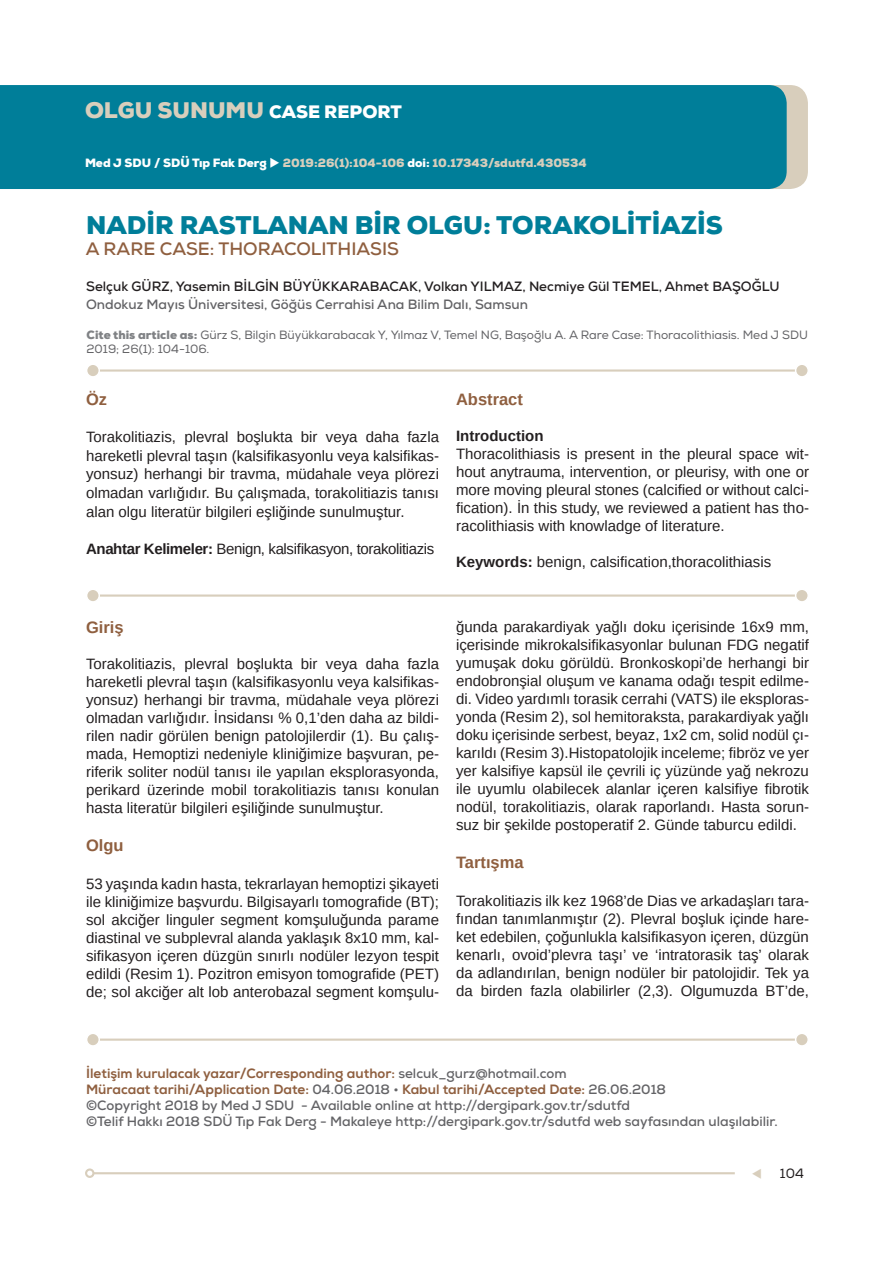
<style>
.page{position:relative;width:893px;height:1263px;background:#fff}
.page>*{position:absolute;margin:0;border:0;box-sizing:border-box;transform-origin:0 0}
.t1{font:900 25.5px "Nexa";color:#007e99}
.t2{font:900 22.5px "Nexa";color:#d8cebc}
.t3{font:700 18px "Nexa";color:#8f5f3f}
.t4{font:700 16.5px "Arimo";color:#8f5f3f}
.t5{font:15px/18px "Arimo";color:#231f20;text-align:justify}
.t6{font:15px "Arimo";letter-spacing:-.025em;color:#231f20}
.t7{font:700 15px "Arimo";color:#231f20}
.t8{font:700 13.5px/16.2px "Nexa";color:#636366}
.t9{font:700 13.5px "Nexa";color:#231f20}
.t10{font:13.5px "Nexa";color:#231f20}
.t11{font:12px/14.4px "Nexa";color:#636366}
.t12{font:900 12px "Nexa";color:#d8cebc}
.s1{font-size:18px;color:#fff}
.s2{color:#fff}
.s3{font-weight:900;color:#808285}
.s4{font-weight:700}
.s5{font-weight:800;color:#8f5f3f}
.s6{color:#d8cebc}
</style>
<div class="page">
<hr style="left:91px;top:369px;width:715px;height:3px;background:#d8cebc">
<div style="left:87px;top:364px;width:12px;height:13px;background:#d8cebc;border-radius:50%"></div>
<div style="left:86px;top:363px;width:14px;height:15px;border:2px solid #fff;border-radius:50%"></div>
<div style="left:796px;top:364px;width:12px;height:13px;background:#d8cebc;border-radius:50%"></div>
<div style="left:795px;top:363px;width:14px;height:15px;border:2px solid #fff;border-radius:50%"></div>
<hr style="left:91px;top:594px;width:715px;height:3px;background:#d8cebc">
<div style="left:87px;top:589px;width:12px;height:13px;background:#d8cebc;border-radius:50%"></div>
<div style="left:86px;top:588px;width:14px;height:15px;border:2px solid #fff;border-radius:50%"></div>
<div style="left:796px;top:589px;width:12px;height:13px;background:#d8cebc;border-radius:50%"></div>
<div style="left:795px;top:588px;width:14px;height:15px;border:2px solid #fff;border-radius:50%"></div>
<hr style="left:91px;top:1038px;width:715px;height:3px;background:#d8cebc">
<div style="left:87px;top:1033px;width:12px;height:13px;background:#d8cebc;border-radius:50%"></div>
<div style="left:86px;top:1032px;width:14px;height:15px;border:2px solid #fff;border-radius:50%"></div>
<div style="left:796px;top:1033px;width:12px;height:13px;background:#d8cebc;border-radius:50%"></div>
<div style="left:795px;top:1032px;width:14px;height:15px;border:2px solid #fff;border-radius:50%"></div>
<div style="left:16px;top:85px;width:792px;height:104px;background:#d8cebc;border-radius:18px"></div>
<div style="left:0;top:85px;width:787px;height:104px;background:#007e99"></div>
<hr style="left:94px;top:1172px;width:641px;height:2px;background:#d8cebc">
<div style="left:85px;top:1168px;width:9px;height:10px;border:2px solid #d8cebc;border-radius:50%"></div>
<h2 class="t2" style="left:85px;top:96px;width:318px">OLGU SUNUMU <span class="s1">CASE REPORT</span></h2>
<p class="t12" style="left:85px;top:155px;width:503px"><span class="s2">Med J SDU / SDÜ Tıp Fak Derg</span> <span class="s2">◆</span> 2019:26(1):104-106 <span class="s2">doi:</span> 10.17343/sdutfd.430534</p>
<h1 class="t1" style="left:86px;top:209px;width:638px">NADİR RASTLANAN BİR OLGU: TORAKOLİTİAZİS</h1>
<p class="t3" style="left:86px;top:237px;width:315px">A RARE CASE: THORACOLITHIASIS</p>
<p class="t9" style="left:86px;top:278px;width:695px">Selçuk GÜRZ, Yasemin BİLGİN BÜYÜKKARABACAK, Volkan YILMAZ, Necmiye Gül TEMEL, Ahmet BAŞOĞLU</p>
<p class="t8" style="left:86px;top:297px;width:443px">Ondokuz Mayıs Üniversitesi, Göğüs Cerrahisi Ana Bilim Dalı, Samsun</p>
<p class="t11" style="left:87px;top:328px;width:723px"><span class="s3">Cite this article as:</span> Gürz S, Bilgin Büyükkarabacak Y, Yılmaz V, Temel NG, Başoğlu A. A Rare Case: Thoracolithiasis. Med J SDU<br>2019; 26(1): 104-106.</p>
<p class="t4" style="left:86px;top:388px;width:23px">Öz</p>
<p class="t5" style="left:86px;top:428px;width:354px;line-height:18.6px">Torakolitiazis, plevral boşlukta bir veya daha fazla hareketli plevral taşın (kalsifikasyonlu veya kalsifikas&shy;yonsuz) herhangi bir travma, müdahale veya plörezi olmadan varlığıdır. Bu çalışmada, torakolitiazis tanısı alan olgu literatür bilgileri eşliğinde sunulmuştur.</p>
<p class="t6" style="left:86px;top:539px;width:350px"><span class="s4">Anahtar Kelimeler:</span> Benign, kalsifikasyon, torakolitiazis</p>
<p class="t4" style="left:456px;top:388px;width:68px">Abstract</p>
<p class="t7" style="left:456px;top:426px;width:89px">Introduction</p>
<p class="t5" style="left:456px;top:445px;width:354px">Thoracolithiasis is present in the pleural space wit&shy;hout anytrauma, intervention, or pleurisy, with one or more moving pleural stones (calcified or without calci&shy;fication). İn this study, we reviewed a patient has tho&shy;racolithiasis with knowladge of literature.</p>
<p class="t5" style="left:456px;top:553px;width:317px"><span class="s4">Keywords:</span> benign, calsification,thoracolithiasis</p>
<p class="t4" style="left:86px;top:616px;width:39px">Giriş</p>
<p class="t5" style="left:86px;top:655px;width:354px">Torakolitiazis, plevral boşlukta bir veya daha fazla hareketli plevral taşın (kalsifikasyonlu veya kalsifikas&shy;yonsuz) herhangi bir travma, müdahale veya plörezi olmadan varlığıdır. İnsidansı % 0,1’den daha az bildi&shy;rilen nadir görülen benign patolojilerdir (1). Bu çalış&shy;mada, Hemoptizi nedeniyle kliniğimize başvuran, pe&shy;riferik soliter nodül tanısı ile yapılan eksplorasyonda, perikard üzerinde mobil torakolitiazis tanısı konulan hasta literatür bilgileri eşiliğinde sunulmuştur.</p>
<p class="t4" style="left:86px;top:834px;width:39px">Olgu</p>
<p class="t5" style="left:86px;top:875px;width:354px">53 yaşında kadın hasta, tekrarlayan hemoptizi şikayeti ile kliniğimize başvurdu. Bilgisayarlı tomografide (BT); sol akciğer linguler segment komşuluğunda parame diastinal ve subplevral alanda yaklaşık 8x10 mm, kal&shy;sifikasyon içeren düzgün sınırlı nodüler lezyon tespit edildi (Resim 1). Pozitron emisyon tomografide (PET) de; sol akciğer alt lob anterobazal segment komşulu-</p>
<p class="t5" style="left:456px;top:618px;width:354px">ğunda parakardiyak yağlı doku içerisinde 16x9 mm, içerisinde mikrokalsifikasyonlar bulunan FDG negatif yumuşak doku görüldü. Bronkoskopi’de herhangi bir endobronşial oluşum ve kanama odağı tespit edilme&shy;di. Video yardımlı torasik cerrahi (VATS) ile eksploras&shy;yonda (Resim 2), sol hemitoraksta, parakardiyak yağlı doku içerisinde serbest, beyaz, 1x2 cm, solid nodül çı&shy;karıldı (Resim 3).Histopatolojik inceleme; fibröz ve yer yer kalsifiye kapsül ile çevrili iç yüzünde yağ nekrozu ile uyumlu olabilecek alanlar içeren kalsifiye fibrotik nodül, torakolitiazis, olarak raporlandı. Hasta sorun&shy;suz bir şekilde postoperatif 2. Günde taburcu edildi.</p>
<p class="t4" style="left:456px;top:851px;width:69px">Tartışma</p>
<p class="t5" style="left:456px;top:891px;width:354px">Torakolitiazis ilk kez 1968’de Dias ve arkadaşları tara&shy;fından tanımlanmıştır (2). Plevral boşluk içinde hare&shy;ket edebilen, çoğunlukla kalsifikasyon içeren, düzgün kenarlı, ovoid’plevra taşı’ ve ‘intratorasik taş’ olarak da adlandırılan, benign nodüler bir patolojidir. Tek ya da birden fazla olabilirler (2,3). Olgumuzda BT’de,</p>
<p class="t8" style="left:86px;top:1065px;width:693px"><span class="s5">İletişim kurulacak yazar/Corresponding author:</span> selcuk_gurz@hotmail.com<br><span class="s5">Müracaat tarihi/Application Date:</span> 04.06.2018 • <span class="s5">Kabul tarihi/Accepted Date:</span> 26.06.2018<br>©Copyright 2018 by Med J SDU - Available online at http://dergipark.gov.tr/sdutfd<br>©Telif Hakkı 2018 SDÜ Tıp Fak Derg - Makaleye http://dergipark.gov.tr/sdutfd web sayfasından ulaşılabilir.</p>
<p class="t10" style="left:752px;top:1165px;width:54px"><span class="s6">▼</span> 104</p>
</div>
